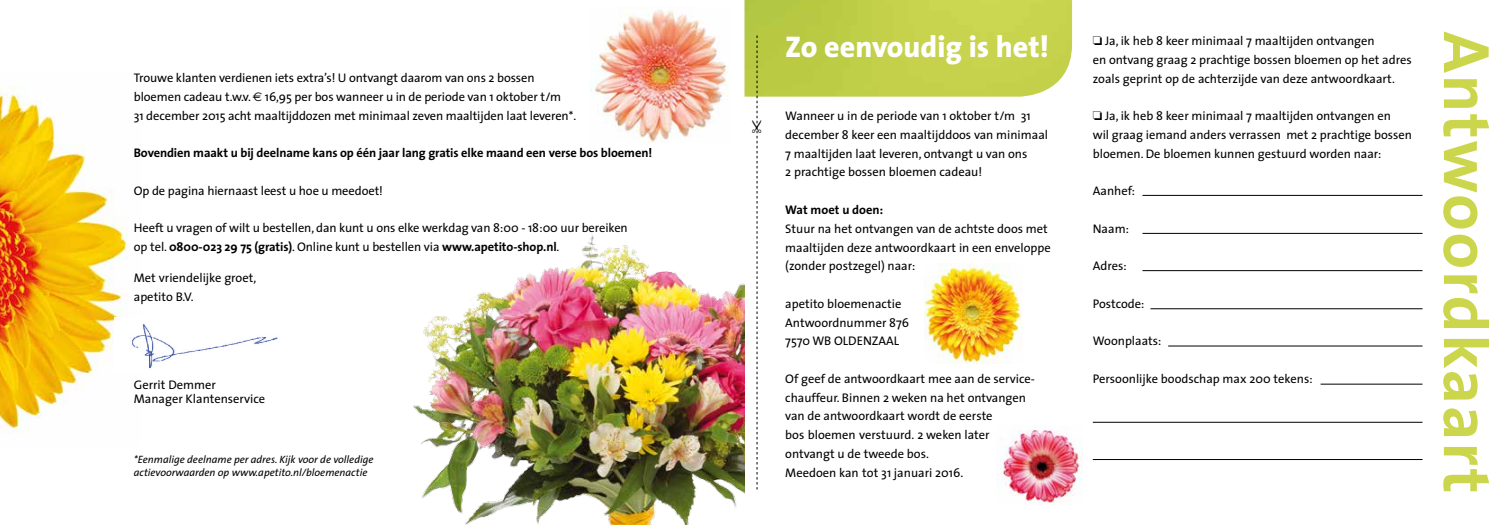
<style>
.page{position:relative;width:1489px;height:525px;background:#fff}
.page>*{position:absolute;margin:0;border:0;box-sizing:border-box;transform-origin:0 0}
.t1{font:700 66.25px "The Sans";letter-spacing:.025em;color:#cbd64d}
.t2{font:800 30px "The Sans";color:#fff}
.t3{font:12.5px/18.8px "The Sans";color:#000}
.t4{font:700 12.5px "The Sans";letter-spacing:-.005em;color:#000}
.t5{font:italic 10.62px/13.8px "The Sans";color:#000}
.s1{font-family:"Euro Sans"}
.s2{font-weight:700}
</style>
<div class="page">
<img style="left:744px;top:0;width:327px;height:97px">
<img style="left:413px;top:235px;width:331px;height:289px">
<img style="left:590px;top:8px;width:139px;height:134px">
<img style="left:924px;top:263px;width:98px;height:100px">
<hr style="left:1142px;top:195px;width:280px;height:1px;background:#000">
<hr style="left:1142px;top:233px;width:280px;height:1px;background:#000">
<hr style="left:1142px;top:270px;width:280px;height:1px;background:#000">
<hr style="left:1320px;top:384px;width:102px;height:1px;background:#000">
<hr style="left:1150px;top:308px;width:272px;height:1px;background:#000">
<hr style="left:1092px;top:422px;width:330px;height:1px;background:#000">
<hr style="left:1168px;top:345px;width:254px;height:1px;background:#000">
<hr style="left:1092px;top:459px;width:330px;height:1px;background:#000">
<img style="left:0;top:86px;width:128px;height:347px">
<img style="left:996px;top:427px;width:86px;height:77px">
<img style="left:114px;top:317px;width:164px;height:55px">
<svg style="left:752px;top:35px;width:9px;height:454px"></svg>
<p class="t3" style="left:134px;top:68px;width:444px">Trouwe klanten verdienen iets extra’s! U ontvangt daarom van ons 2 bossen bloemen cadeau t.w.v. <span class="s1">€</span> 16,95 per bos wanneer u in de periode van 1 oktober t/m<br>31 december 2015 acht maaltijddozen met minimaal zeven maaltijden laat leveren*.</p>
<p class="t4" style="left:134px;top:142px;width:520px">Bovendien maakt u bij deelname kans op één jaar lang gratis elke maand een verse bos bloemen!</p>
<p class="t3" style="left:134px;top:181px;width:251px">Op de pagina hiernaast leest u hoe u meedoet!</p>
<p class="t3" style="left:134px;top:218px;width:495px">Heeft u vragen of wilt u bestellen, dan kunt u ons elke werkdag van 8:00 - 18:00 uur bereiken op tel. <span class="s2">0800-023 29 75 (gratis)</span>. Online kunt u bestellen via <span class="s2">www.apetito-shop.nl</span>.</p>
<p class="t3" style="left:134px;top:268px;width:124px">Met vriendelijke groet, apetito B.V.</p>
<p class="t3" style="left:134px;top:377px;width:133px;line-height:13.8px">Gerrit Demmer<br>Manager Klantenservice</p>
<p class="t5" style="left:134px;top:451px;width:241px">*Eenmalige deelname per adres. Kijk voor de volledige actievoorwaarden op www.apetito.nl/bloemenactie</p>
<h2 class="t2" style="left:785px;top:22px;width:265px">Zo eenvoudig is het!</h2>
<p class="t3" style="left:785px;top:106px;width:264px">Wanneer u in de periode van 1 oktober t/m 31 december 8 keer een maaltijddoos van minimaal 7 maaltijden laat leveren, ontvangt u van ons<br>2 prachtige bossen bloemen cadeau!</p>
<p class="t4" style="left:785px;top:199px;width:99px">Wat moet u doen:</p>
<p class="t3" style="left:785px;top:219px;width:267px">Stuur na het ontvangen van de achtste doos met maaltijden deze antwoordkaart in een enveloppe (zonder postzegel) naar:</p>
<p class="t3" style="left:785px;top:294px;width:125px">apetito bloemenactie<br>Antwoordnummer 876<br>7570 WB OLDENZAAL</p>
<p class="t3" style="left:785px;top:369px;width:251px">Of geef de antwoordkaart mee aan de service&shy;chauffeur. Binnen 2 weken na het ontvangen van de antwoordkaart wordt de eerste<br>bos bloemen verstuurd. 2 weken later ontvangt u de tweede bos.<br>Meedoen kan tot 31 januari 2016.</p>
<p class="t3" style="left:1092px;top:31px;width:320px">❏ Ja, ik heb 8 keer minimaal 7 maaltijden ontvangen<br>en ontvang graag 2 prachtige bossen bloemen op het adres zoals geprint op de achterzijde van deze antwoordkaart.</p>
<p class="t3" style="left:1092px;top:106px;width:321px">❏ Ja, ik heb 8 keer minimaal 7 maaltijden ontvangen en<br>wil graag iemand anders verrassen met 2 prachtige bossen bloemen. De bloemen kunnen gestuurd worden naar:</p>
<p class="t3" style="left:1092px;top:181px;width:44px">Aanhef:</p>
<p class="t3" style="left:1092px;top:218px;width:38px">Naam:</p>
<p class="t3" style="left:1092px;top:256px;width:35px">Adres:</p>
<p class="t3" style="left:1092px;top:293px;width:53px">Postcode:</p>
<p class="t3" style="left:1092px;top:331px;width:70px">Woonplaats:</p>
<p class="t3" style="left:1092px;top:368px;width:221px">Persoonlijke boodschap max 200 tekens:</p>
<h1 class="t1" style="left:1521px;top:31px;width:463px;rotate:90deg">Antwoordkaart</h1>
</div>
